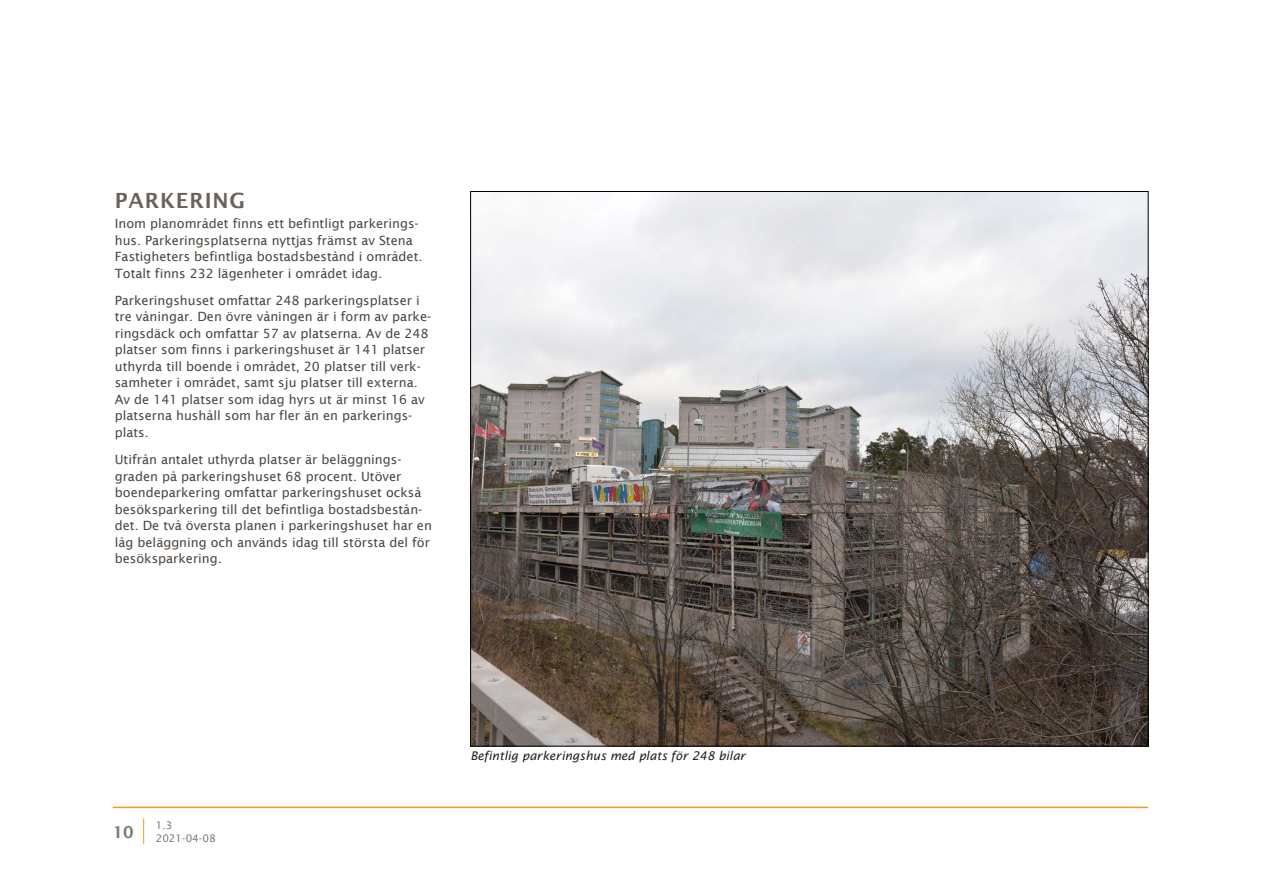
<style>
.page{position:relative;width:1263px;height:893px;background:#fff}
.page>*{position:absolute;margin:0;border:0;box-sizing:border-box;transform-origin:0 0}
.Rubrik_2{font:600 21px "Lucida Sans";letter-spacing:.04em;color:#69625d}
.t1{font:600 16.5px "Lucida Sans";color:#7a7a73}
.Brödtext_sans_serif{font:12.75px/16.5px "Lucida Sans";color:#4d453f}
.Bildtext_onumrerad{font:italic 12px "Lucida Sans";color:#231f20}
.t2{font:10.5px/12.6px "Lucida Sans";color:#7a7a73}
</style>
<div class="page">
<hr style="left:113px;top:807px;width:1035px;height:1px;background:#f7971f">
<svg style="left:143px;top:818px;width:1px;height:26px"></svg>
<img style="left:472px;top:193px;width:674px;height:551px">
<p class="Rubrik_2" style="left:115px;top:188px;width:132px">PARKERING</p>
<p class="Brödtext_sans_serif" style="left:115px;top:215px;width:309px">Inom planområdet finns ett befintligt parkerings&shy;hus. Parkeringsplatserna nyttjas främst av Stena Fastigheters befintliga bostadsbestånd i området.<br>Totalt finns 232 lägenheter i området idag.</p>
<p class="Brödtext_sans_serif" style="left:115px;top:292px;width:318px">Parkeringshuset omfattar 248 parkeringsplatser i tre våningar. Den övre våningen är i form av parke&shy;ringsdäck och omfattar 57 av platserna. Av de 248 platser som finns i parkeringshuset är 141 platser uthyrda till boende i området, 20 platser till verk&shy;samheter i området, samt sju platser till externa.<br>Av de 141 platser som idag hyrs ut är minst 16 av platserna hushåll som har fler än en parkerings&shy;plats.</p>
<p class="Brödtext_sans_serif" style="left:115px;top:451px;width:319px">Utifrån antalet uthyrda platser är beläggnings&shy;graden på parkeringshuset 68 procent. Utöver boendeparkering omfattar parkeringshuset också besöksparkering till det befintliga bostadsbestån&shy;det. De två översta planen i parkeringshuset har en låg beläggning och används idag till största del för besöksparkering.</p>
<p class="t1" style="left:113px;top:822px;width:23px">10</p>
<p class="t2" style="left:156px;top:819px;width:61px">1.3<br>2021-04-08</p>
<p class="Bildtext_onumrerad" style="left:470px;top:749px;width:277px">Befintlig parkeringshus med plats för 248 bilar</p>
</div>
